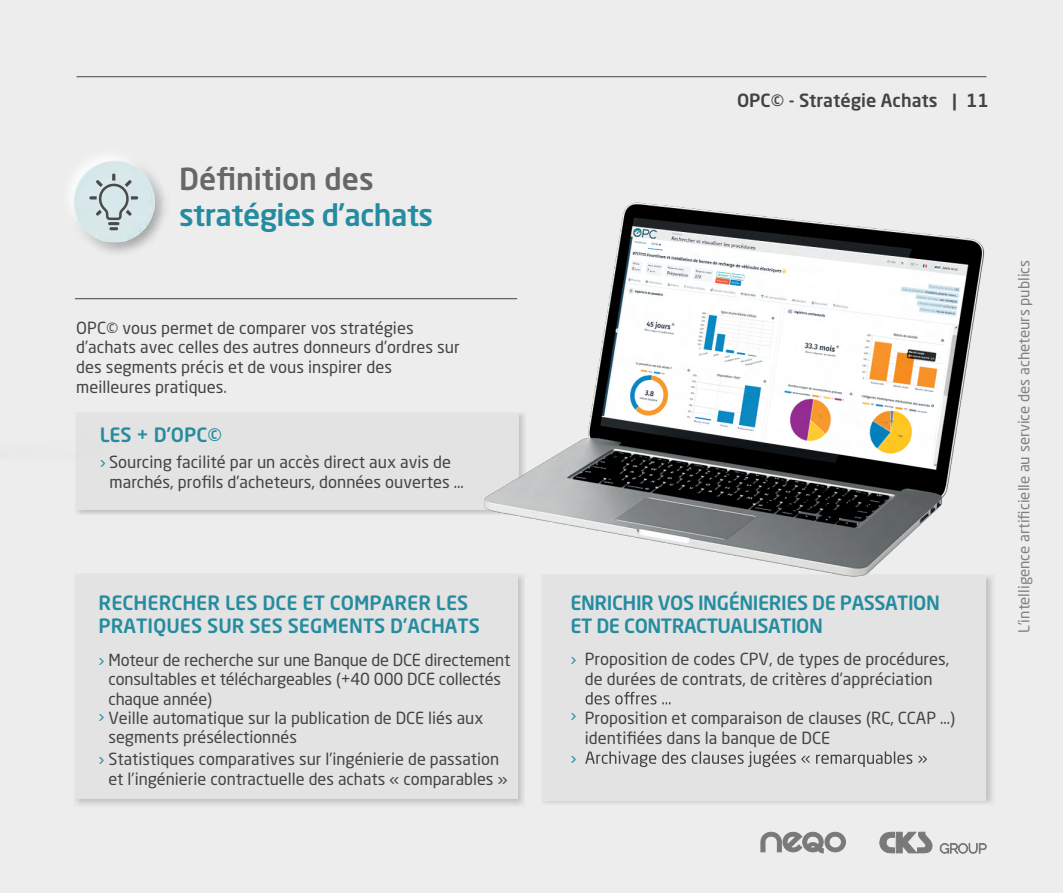
<style>
.page{position:relative;width:1063px;height:893px;background:#fff}
.page>*{position:absolute;margin:0;border:0;box-sizing:border-box;transform-origin:0 0}
.t1{font:500 30px "Neo Sans Std";letter-spacing:-.02em;color:#258ca0}
.t2{font:500 30px "Neo Sans Std";color:#666766}
.t3{font:500 19.5px/23.4px "Neo Sans Std";color:#258ca0}
.t4{font:500 19.5px/23.4px "Neo Sans Std";letter-spacing:-.025em;color:#258ca0}
.t5{font:500 18px "Neo Sans Std";color:#434343}
.t6{font:16.5px/19.8px "Neo Sans Std";color:#434343}
.t7{font:16.5px "Neo Sans Std";color:#258ca0}
.t8{font:15px "Neo Sans Std";color:#808080}
.s1{color:#258ca0}
</style>
<div class="page">
<div style="left:2px;top:0;width:1061px;height:893px;background:#ededed"></div>
<svg style="left:761px;top:832px;width:85px;height:22px"></svg>
<svg style="left:940px;top:843px;width:47px;height:11px"></svg>
<svg style="left:879px;top:832px;width:53px;height:21px"></svg>
<hr style="left:77px;top:76px;width:909px;height:1px;background:#434343">
<hr style="left:75px;top:298px;width:442px;height:1px;background:#414141">
<div style="left:75px;top:412px;width:451px;height:103px;background:#cfcfcf"></div>
<div style="left:77px;top:413px;width:442px;height:97px;background:#e3e3e3"></div>
<svg style="left:544px;top:647px;width:449px;height:157px;fill:#dcdcdc"></svg>
<div style="left:543px;top:575px;width:443px;height:225px;background:#e3e3e3"></div>
<div style="left:74px;top:573px;width:451px;height:233px;background:linear-gradient(to right,#d0d0d0,#d0d0d0)"></div>
<div style="left:76px;top:575px;width:441px;height:224px;background:#e3e3e3"></div>
<svg style="left:586px;top:692px;width:84px;height:12px"></svg>
<svg style="left:585px;top:751px;width:342px;height:16px"></svg>
<img style="left:123px;top:162px;width:42px;height:91px">
<svg style="left:123px;top:173px;width:15px;height:57px"></svg>
<img style="left:0;top:41px;width:123px;height:556px">
<img style="left:485px;top:202px;width:508px;height:445px">
<h1 class="t2" style="left:179px;top:160px;width:196px">Définition des</h1>
<h1 class="t1" style="left:179px;top:196px;width:256px">stratégies d’achats</h1>
<p class="t6" style="left:76px;top:317px;width:385px">OPC© vous permet de comparer vos stratégies d’achats avec celles des autres donneurs d’ordres sur des segments précis et de vous inspirer des meilleures pratiques.</p>
<p class="t3" style="left:100px;top:423px;width:124px">LES + D’OPC©</p>
<p class="t6" style="left:110px;top:452px;width:356px;text-indent:-10px"><span class="s1">›</span> Sourcing facilité par un accès direct aux avis de marchés, profils d’acheteurs, données ouvertes …</p>
<p class="t3" style="left:99px;top:591px;width:383px">RECHERCHER LES DCE ET COMPARER LES<br>PRATIQUES SUR SES SEGMENTS D’ACHATS</p>
<p class="t6" style="left:99px;top:649px;width:413px"><span class="s1">›</span> Moteur de recherche sur une Banque de DCE directement</p>
<p class="t6" style="left:108px;top:669px;width:394px">consultables et téléchargeables (+40 000 DCE collectés</p>
<p class="t6" style="left:108px;top:689px;width:105px">chaque année)</p>
<p class="t6" style="left:99px;top:708px;width:386px"><span class="s1">›</span> Veille automatique sur la publication de DCE liés aux</p>
<p class="t6" style="left:108px;top:727px;width:190px">segments présélectionnés</p>
<p class="t6" style="left:99px;top:749px;width:410px;text-align:center"><span class="s1">›</span> Statistiques comparatives sur l’ingénierie de passation et l’ingénierie contractuelle des achats « comparables »</p>
<p class="t5" style="left:737px;top:89px;width:202px">O P ©C - Stratégie Achats</p>
<p class="t5" style="left:966px;top:89px;width:24px">11</p>
<p class="t5" style="left:952px;top:89px;width:6px">|</p>
<p class="t4" style="left:570px;top:590px;width:371px">ENRICHIR VOS INGÉNIERIES DE PASSATION<br>ET DE CONTRACTUALISATION</p>
<p class="t6" style="left:585px;top:649px;width:366px">Proposition de codes CPV, de types de procédures, de durées de contrats, de critères d’appréciation</p>
<p class="t6" style="left:585px;top:708px;width:372px">Proposition et comparaison de clauses (RC, CCAP …) identifiées dans la banque de DCE</p>
<p class="t7" style="left:571px;top:649px;width:7px">›</p>
<p class="t7" style="left:571px;top:705px;width:7px">›</p>
<p class="t7" style="left:571px;top:747px;width:7px">›</p>
<p class="t8" style="left:1015px;top:633px;width:375px;rotate:-90deg">L’intelligence artificielle au service des acheteurs publics</p>
</div>
